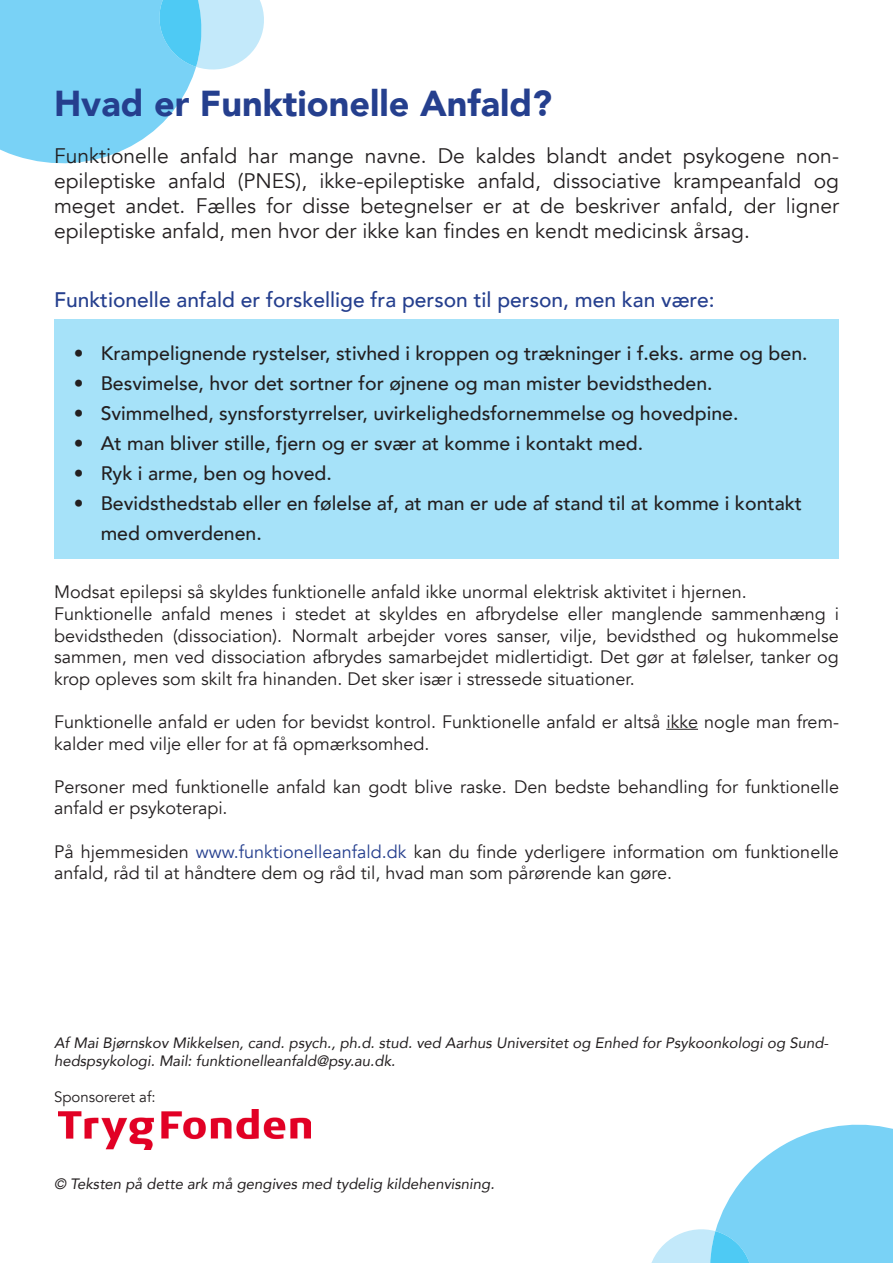
<style>
.page{position:relative;width:893px;height:1263px;background:#fff}
.page>*{position:absolute;margin:0;border:0;box-sizing:border-box;transform-origin:0 0}
.t1{font:900 36px "Avenir";color:#253f8e}
.t2{font:21px/25.2px "Avenir";color:#231f20;text-align:justify}
.t3{font:500 21px "Avenir";color:#253f8e}
.t4{font:500 19.5px/30px "Avenir";color:#231f20}
.t5{font:18px/21.6px "Avenir";color:#231f20}
.t6{font:italic 15px/18px "Avenir";color:#231f20}
.t7{font:15px "Avenir";color:#231f20}
.s1{color:#253f8e}
</style>
<div class="page">
<div style="left:54px;top:320px;width:785px;height:239px;background:#a6e2f9"></div>
<svg style="left:0;top:0;width:264px;height:164px"></svg>
<svg style="left:651px;top:1124px;width:242px;height:139px"></svg>
<hr style="left:666px;top:729px;width:32px;height:1px;background:#231f20">
<img style="left:58px;top:1109px;width:252px;height:40px">
<p class="t1" style="left:54px;top:72px;width:500px">Hvad er Funktionelle Anfald?</p>
<p class="t2" style="left:54px;top:143px;width:787px">Funktionelle anfald har mange navne. De kaldes blandt andet psykogene non&shy;epileptiske anfald (PNES), ikke-epileptiske anfald, dissociative krampeanfald og meget andet. Fælles for disse betegnelser er at de beskriver anfald, der ligner epileptiske anfald, men hvor der ikke kan findes en kendt medicinsk årsag.</p>
<p class="t3" style="left:54px;top:281px;width:662px">Funktionelle anfald er forskellige fra person til person, men kan være:</p>
<p class="t4" style="left:74px;top:338px;width:735px">• Krampelignende rystelser, stivhed i kroppen og trækninger i f.eks. arme og ben.</p>
<p class="t4" style="left:74px;top:368px;width:640px">• Besvimelse, hvor det sortner for øjnene og man mister bevidstheden.</p>
<p class="t4" style="left:74px;top:398px;width:666px">• Svimmelhed, synsforstyrrelser, uvirkelighedsfornemmelse og hovedpine.</p>
<p class="t4" style="left:74px;top:428px;width:571px">• At man bliver stille, fjern og er svær at komme i kontakt med.</p>
<p class="t4" style="left:74px;top:458px;width:260px">• Ryk i arme, ben og hoved.</p>
<p class="t4" style="left:101px;top:488px;width:703px;text-indent:-27px">• Bevidsthedstab eller en følelse af, at man er ude af stand til at komme i kontakt med omverdenen.</p>
<p class="t5" style="left:54px;top:582px;width:694px">Modsat epilepsi så skyldes funktionelle anfald ikke unormal elektrisk aktivitet i hjernen.</p>
<p class="t5" style="left:54px;top:603px;width:786px;text-align:justify">Funktionelle anfald menes i stedet at skyldes en afbrydelse eller manglende sammenhæng i bevidstheden (dissociation). Normalt arbejder vores sanser, vilje, bevidsthed og hukommelse sammen, men ved dissociation afbrydes samarbejdet midlertidigt. Det gør at følelser, tanker og krop opleves som skilt fra hinanden. Det sker især i stressede situationer.</p>
<p class="t5" style="left:54px;top:711px;width:786px">Funktionelle anfald er uden for bevidst kontrol. Funktionelle anfald er altså ikke nogle man frem&shy;kalder med vilje eller for at få opmærksomhed.</p>
<p class="t5" style="left:54px;top:776px;width:786px">Personer med funktionelle anfald kan godt blive raske. Den bedste behandling for funktionelle anfald er psykoterapi.</p>
<p class="t5" style="left:54px;top:841px;width:786px">På hjemmesiden <span class="s1">www.funktionelleanfald.dk</span> kan du finde yderligere information om funktionelle anfald, råd til at håndtere dem og råd til, hvad man som pårørende kan gøre.</p>
<p class="t6" style="left:54px;top:1034px;width:776px">Af Mai Bjørnskov Mikkelsen, cand. psych., ph.d. stud. ved Aarhus Universitet og Enhed for Psykoonkologi og Sund&shy;hedspsykologi. Mail: funktionelleanfald@psy.au.dk.</p>
<p class="t7" style="left:54px;top:1088px;width:103px">Sponsoreret af:</p>
<p class="t6" style="left:54px;top:1175px;width:442px">© Teksten på dette ark må gengives med tydelig kildehenvisning.</p>
</div>
